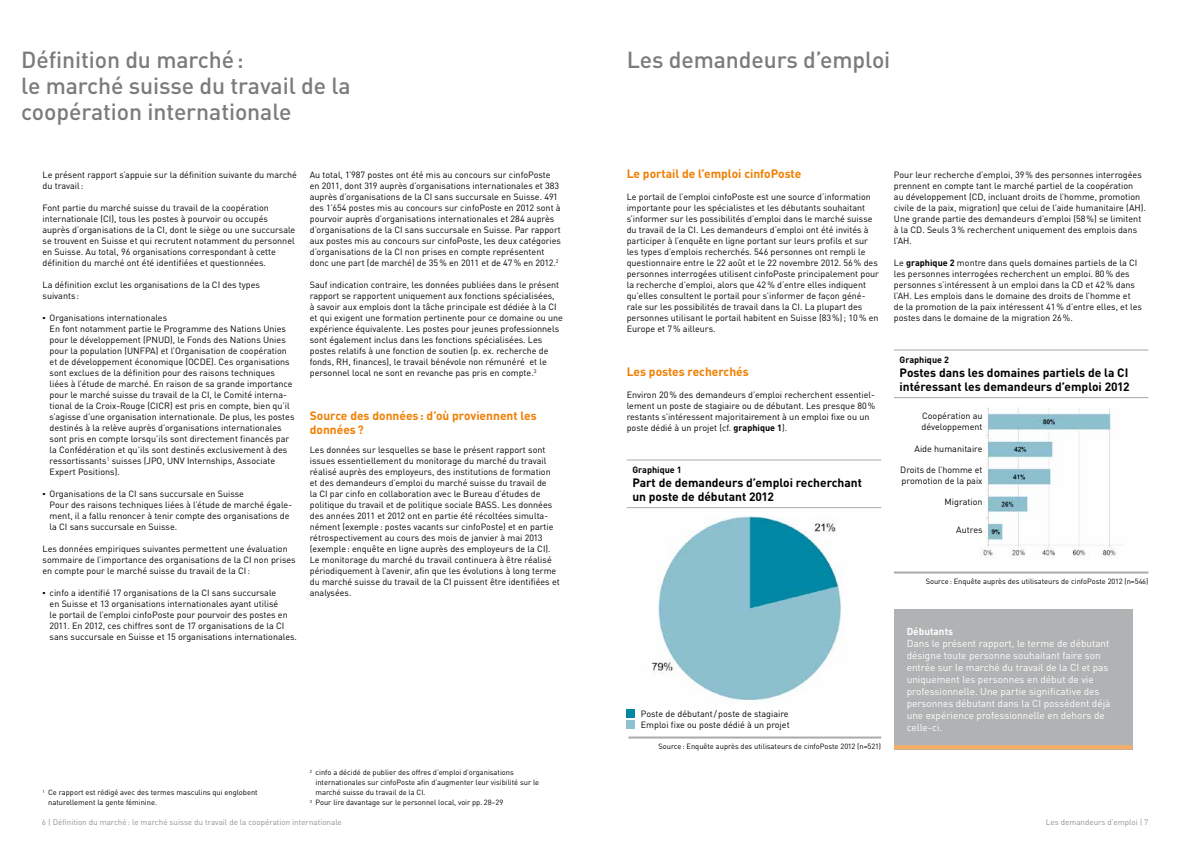
<style>
.page{position:relative;width:1191px;height:842px;background:#fff}
.page>*{position:absolute;margin:0;border:0;box-sizing:border-box;transform-origin:0 0}
.t1{font:500 23px/26px "DINOT";letter-spacing:-.005em;color:#7b7b7a}
.t2{font:700 12px/14px "DINOT";color:#000}
.t3{font:700 12px/14px "DINOT";color:#f07e00}
.t4{font:10px/12px "DINOT";color:#fff}
.t5{font:700 10px "DINOT";color:#fff}
.t6{font:9px/11px "DINOT";color:#000}
.t7{font:700 9px "DINOT";color:#000}
.t8{font:8px "DINOT";color:#919292}
.t9{font:7.5px/10px "DINOT";color:#000}
.s1{font-family:"Arial"}
.s2{font-weight:700}
</style>
<div class="page">
<hr style="left:626px;top:460px;width:255px;height:1px;background:#a9aaaa">
<hr style="left:626px;top:507px;width:255px;height:1px;background:#a9aaaa">
<img style="left:652px;top:516px;width:189px;height:185px">
<div style="left:626px;top:709px;width:9px;height:9px;background:#0088a3"></div>
<div style="left:626px;top:720px;width:9px;height:9px;background:#8dc0d0"></div>
<hr style="left:894px;top:350px;width:254px;height:1px;background:#a9aaaa">
<hr style="left:894px;top:397px;width:254px;height:1px;background:#a9aaaa">
<img style="left:980px;top:408px;width:136px;height:151px">
<hr style="left:628px;top:736px;width:253px;height:2px;background:#a9aaaa">
<div style="left:894px;top:412px;width:88px;height:130px;background:#fff"></div>
<hr style="left:894px;top:571px;width:254px;height:2px;background:#a9aaaa">
<div style="left:894px;top:609px;width:238px;height:140px;background:#b1b2b3"></div>
<svg style="left:894px;top:745px;width:238px;height:4px"></svg>
<h1 class="t1" style="left:21px;top:46px;width:331px">Définition du marché:<br>le marché suisse du travail de la coopération internationale</h1>
<p class="t6" style="left:43px;top:169px;width:256px">Le présent rapport s’appuie sur la définition suivante du marché du travail:</p>
<p class="t6" style="left:43px;top:202px;width:254px">Font partie du marché suisse du travail de la coopération internationale (CI), tous les postes à pourvoir ou occupés auprès d’organisations de la CI, dont le siège ou une succursale se trouvent en Suisse et qui recrutent notamment du personnel en Suisse. Au total, 96 organisations correspondant à cette définition du marché ont été identifiées et questionnées.</p>
<p class="t6" style="left:43px;top:279px;width:219px">La définition exclut les organisations de la CI des types suivants :</p>
<p class="t6" style="left:50px;top:312px;width:246px;text-indent:-7px"><span class="s1">▪</span> Organisations internationales<br>En font notamment partie le Programme des Nations Unies pour le développement (PNUD), le Fonds des Nations Unies pour la population (UNFPA) et l’Organisation de coopération et de développement économique (OCDE). Ces organisations sont exclues de la définition pour des raisons techniques liées à l’étude de marché. En raison de sa grande importance pour le marché suisse du travail de la CI, le Comité interna&shy;tional de la Croix-Rouge (CICR) est pris en compte, bien qu’il s’agisse d’une organisation internationale. De plus, les postes destinés à la relève auprès d’organisations internationales sont pris en compte lorsqu’ils sont directement financés par la Confédération et qu’ils sont destinés exclusivement à des ressortissants<sup>1</sup> suisses (JPO, UNV Internships, Associate Expert Positions).</p>
<p class="t6" style="left:50px;top:488px;width:244px;text-indent:-7px"><span class="s1">▪</span> Organisations de la CI sans succursale en Suisse<br>Pour des raisons techniques liées à l’étude de marché égale&shy;ment, il a fallu renoncer à tenir compte des organisations de la CI sans succursale en Suisse.</p>
<p class="t6" style="left:43px;top:543px;width:255px">Les données empiriques suivantes permettent une évaluation sommaire de l’importance des organisations de la CI non prises en compte pour le marché suisse du travail de la CI:</p>
<p class="t6" style="left:50px;top:587px;width:249px;text-indent:-7px"><span class="s1">▪</span> cinfo a identifié 17 organisations de la CI sans succursale<br>en Suisse et 13 organisations internationales ayant utilisé<br>le portail de l’emploi cinfoPoste pour pourvoir des postes en 2011. En 2012, ces chiffres sont de 17 organisations de la CI sans succursale en Suisse et 15 organisations internationales.</p>
<p class="t6" style="left:310px;top:169px;width:253px">Au total, 1’987 postes ont été mis au concours sur cinfoPoste en 2011, dont 319 auprès d’organisations internationales et 383 auprès d’organisations de la CI sans succursale en Suisse. 491 des 1’654 postes mis au concours sur cinfoPoste en 2012 sont à pourvoir auprès d’organisations internationales et 284 auprès d’organisations de la CI sans succursale en Suisse. Par rapport aux postes mis au concours sur cinfoPoste, les deux catégories d’organisations de la CI non prises en compte représentent donc une part (de marché) de 35% en 2011 et de 47% en 2012.<sup>2</sup></p>
<p class="t6" style="left:310px;top:279px;width:255px">Sauf indication contraire, les données publiées dans le présent rapport se rapportent uniquement aux fonctions spécialisées,<br>à savoir aux emplois dont la tâche principale est dédiée à la CI et qui exigent une formation pertinente pour ce domaine ou une expérience équivalente. Les postes pour jeunes professionnels sont également inclus dans les fonctions spécialisées. Les postes relatifs à une fonction de soutien (p. ex. recherche de fonds, RH, finances), le travail bénévole non rémunéré et le personnel local ne sont en revanche pas pris en compte.<sup>3</sup></p>
<h2 class="t3" style="left:310px;top:408px;width:228px">Source des données: d’où proviennent les données?</h2>
<p class="t6" style="left:310px;top:444px;width:251px">Les données sur lesquelles se base le présent rapport sont issues essentiellement du monitorage du marché du travail réalisé auprès des employeurs, des institutions de formation et des demandeurs d’emploi du marché suisse du travail de<br>la CI par cinfo en collaboration avec le Bureau d’études de politique du travail et de politique sociale BASS. Les données des années 2011 et 2012 ont en partie été récoltées simulta&shy;nément (exemple: postes vacants sur cinfoPoste) et en partie rétrospectivement au cours des mois de janvier à mai 2013 (exemple: enquête en ligne auprès des employeurs de la CI).<br>Le monitorage du marché du travail continuera à être réalisé périodiquement à l’avenir, afin que les évolutions à long terme du marché suisse du travail de la CI puissent être identifiées et analysées.</p>
<p class="t9" style="left:310px;top:767px;width:206px"><sup>2</sup> cinfo a décidé de publier des offres d’emploi d’organisations</p>
<p class="t9" style="left:315px;top:777px;width:225px">internationales sur cinfoPoste afin d’augmenter leur visibilité sur le</p>
<p class="t9" style="left:315px;top:787px;width:112px">marché suisse du travail de la CI.</p>
<p class="t9" style="left:310px;top:797px;width:195px"><sup>3</sup> Pour lire davantage sur le personnel local, voir pp. 28–29</p>
<p class="t8" style="left:42px;top:817px;width:301px">6 | Définition du marché: le marché suisse du travail de la coopération internationale</p>
<p class="t9" style="left:48px;top:787px;width:211px;text-indent:-6px"><sup>1</sup> Ce rapport est rédigé avec des termes masculins qui englobent naturellement la gente féminine.</p>
<h1 class="t1" style="left:626px;top:46px;width:265px">Les demandeurs d’emploi</h1>
<h2 class="t3" style="left:626px;top:166px;width:176px">Le portail de l’emploi cinfoPoste</h2>
<p class="t6" style="left:626px;top:191px;width:254px">Le portail de l’emploi cinfoPoste est une source d’information importante pour les spécialistes et les débutants souhaitant s’informer sur les possibilités d’emploi dans le marché suisse du travail de la CI. Les demandeurs d’emploi ont été invités à participer à l’enquête en ligne portant sur leurs profils et sur les types d’emplois recherchés. 546 personnes ont rempli le questionnaire entre le 22 août et le 22 novembre 2012. 56% des personnes interrogées utilisent cinfoPoste principalement pour la recherche d’emploi, alors que 42% d’entre elles indiquent qu’elles consultent le portail pour s’informer de façon géné&shy;rale sur les possibilités de travail dans la CI. La plupart des personnes utilisant le portail habitent en Suisse (83%); 10% en Europe et 7% ailleurs.</p>
<h2 class="t3" style="left:626px;top:364px;width:124px">Les postes recherchés</h2>
<p class="t6" style="left:626px;top:389px;width:250px">Environ 20% des demandeurs d’emploi recherchent essentiel&shy;lement un poste de stagiaire ou de débutant. Les presque 80% restants s’intéressent majoritairement à un emploi fixe ou un poste dédié à un projet (cf. <span class="s2">graphique 1</span>).</p>
<p class="t7" style="left:632px;top:463px;width:51px">Graphique 1</p>
<h2 class="t2" style="left:632px;top:475px;width:231px">Part de demandeurs d’emploi recherchant un poste de débutant 2012</h2>
<p class="t6" style="left:894px;top:169px;width:253px">Pour leur recherche d’emploi, 39% des personnes interrogées prennent en compte tant le marché partiel de la coopération<br>au développement (CD, incluant droits de l’homme, promotion civile de la paix, migration) que celui de l’aide humanitaire (AH).<br>Une grande partie des demandeurs d’emploi (58%) se limitent à la CD. Seuls 3% recherchent uniquement des emplois dans l’AH.</p>
<p class="t6" style="left:894px;top:257px;width:250px">Le <span class="s2">graphique 2</span> montre dans quels domaines partiels de la CI les personnes interrogées recherchent un emploi. 80% des personnes s’intéressent à un emploi dans la CD et 42% dans l’AH. Les emplois dans le domaine des droits de l’homme et de la promotion de la paix intéressent 41% d’entre elles, et les postes dans le domaine de la migration 26%.</p>
<p class="t7" style="left:899px;top:353px;width:51px">Graphique 2</p>
<h2 class="t2" style="left:899px;top:365px;width:231px">Postes dans les domaines partiels de la CI intéressant les demandeurs d’emploi 2012</h2>
<p class="t6" style="left:921px;top:411px;width:62px">Coopération au développement</p>
<p class="t6" style="left:914px;top:443px;width:70px">Aide humanitaire</p>
<p class="t6" style="left:900px;top:464px;width:84px">Droits de l’homme et promotion de la paix</p>
<p class="t6" style="left:944px;top:496px;width:40px">Migration</p>
<p class="t6" style="left:956px;top:524px;width:28px">Autres</p>
<p class="t6" style="left:641px;top:708px;width:150px">Poste de débutant/poste de stagiaire<br>Emploi fixe ou poste dédié à un projet</p>
<p class="t9" style="left:658px;top:741px;width:224px">Source: Enquête auprès des utilisateurs de cinfoPoste 2012 (n=521)</p>
<p class="t9" style="left:925px;top:576px;width:224px">Source: Enquête auprès des utilisateurs de cinfoPoste 2012 (n=546)</p>
<p class="t5" style="left:906px;top:625px;width:48px">Débutants</p>
<p class="t4" style="left:906px;top:637px;width:205px">Dans le présent rapport, le terme de débutant désigne toute personne souhaitant faire son entrée sur le marché du travail de la CI et pas uniquement les personnes en début de vie professionnelle. Une partie significative des personnes débutant dans la CI possèdent déjà une expérience professionnelle en dehors de celle-ci.</p>
<p class="t8" style="left:1046px;top:817px;width:104px">Les demandeurs d’emploi | 7</p>
</div>
